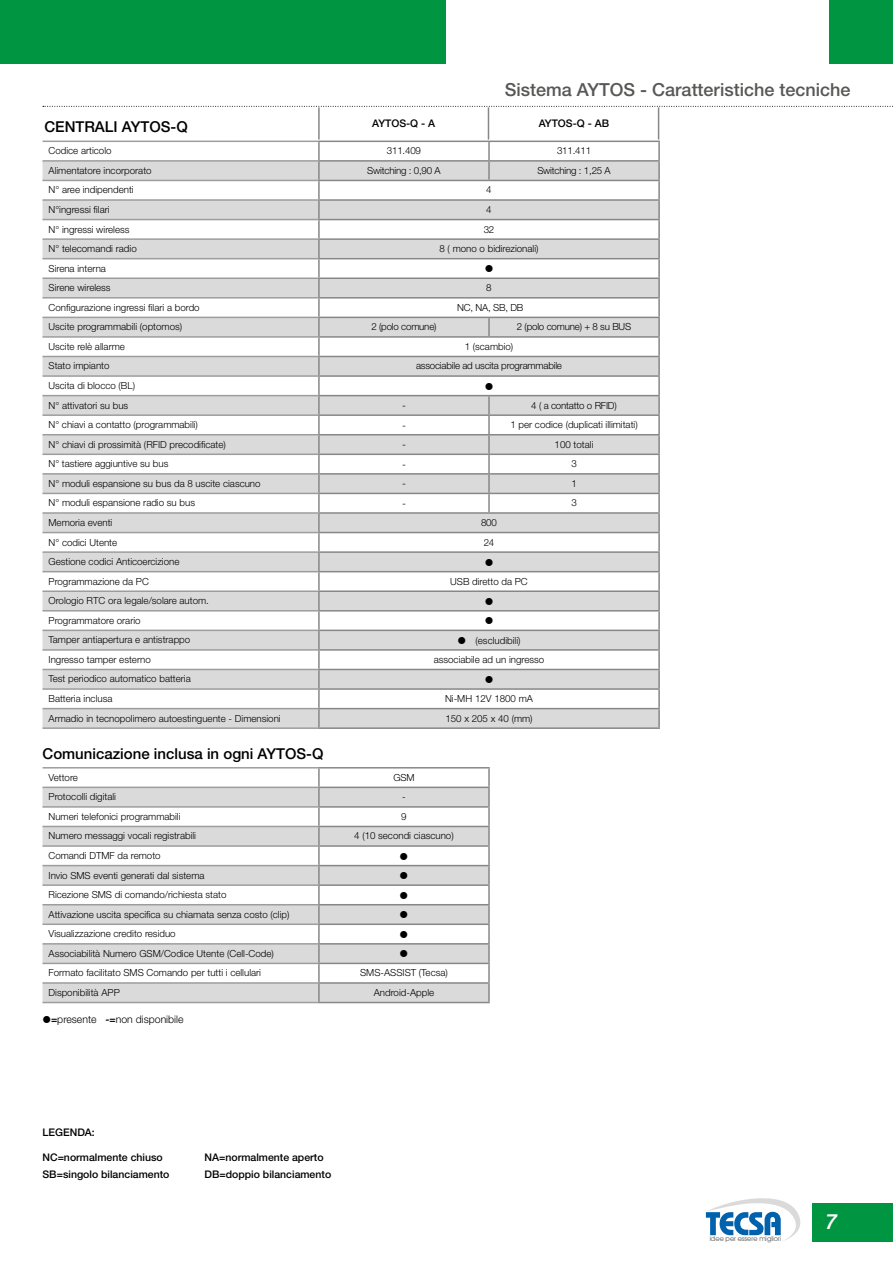
<style>
.page{position:relative;width:893px;height:1263px;background:#fff}
.page>*{position:absolute;margin:0;border:0;box-sizing:border-box;transform-origin:0 0}
.t1{font:italic 500 21px "Helvetica Neue LT Pro";color:#fff}
.t2{font:500 18px "Helvetica Neue LT Pro";color:#575756}
.t3{font:500 15px "Helvetica Neue LT Pro";color:#000}
.t4{font:500 10.5px "Helvetica Neue LT Pro";color:#000}
.t5{font:300 10.5px "Helvetica Neue LT Pro";color:#000}
.t6{font:300 9.75px/19.5px "Helvetica Neue LT Pro";color:#000}
.t7{font:300 9.75px "Helvetica Neue LT Pro";letter-spacing:-.02em;color:#000}
.t8{font:6.9px "Avant Garde IT Cby BT";letter-spacing:.005em;color:#575756}
.s1{font-weight:500}
</style>
<div class="page">
<div style="left:0;top:0;width:446px;height:64px;background:#009641"></div>
<svg style="left:43px;top:106px;width:850px;height:1px"></svg>
<div style="left:812px;top:1203px;width:81px;height:38px;background:#009641"></div>
<svg style="left:706px;top:1198px;width:95px;height:43px"></svg>
<div style="left:829px;top:0;width:64px;height:64px;background:#009641"></div>
<hr style="left:43px;top:727px;width:275px;height:2px;background:#9d9d9c">
<hr style="left:318px;top:727px;width:171px;height:2px;background:#878787">
<hr style="left:489px;top:727px;width:171px;height:2px;background:#878787">
<hr style="left:318px;top:107px;width:2px;height:32px;background:#878787">
<hr style="left:488px;top:107px;width:1px;height:32px;background:#878787">
<hr style="left:658px;top:107px;width:1px;height:32px;background:#878787">
<hr style="left:43px;top:767px;width:275px;height:1px;background:#9d9d9c">
<hr style="left:43px;top:1002px;width:275px;height:1px;background:#9d9d9c">
<hr style="left:318px;top:767px;width:172px;height:1px;background:#878787">
<hr style="left:318px;top:1002px;width:172px;height:1px;background:#878787">
<svg style="left:43px;top:141px;width:617px;height:587px"></svg>
<svg style="left:43px;top:768px;width:447px;height:234px"></svg>
<h2 class="t2" style="left:505px;top:79px;width:347px">Sistema AYTOS - Caratteristiche tecniche</h2>
<h3 class="t3" style="left:44px;top:118px;width:145px">CENTRALI AYTOS-Q</h3>
<p class="t4" style="left:372px;top:117px;width:65px">AYTOS-Q - A</p>
<p class="t4" style="left:539px;top:117px;width:72px">AYTOS-Q - AB</p>
<p class="t6" style="left:49px;top:141px;width:65px">Codice articolo</p>
<p class="t6" style="left:387px;top:141px;width:36px">311.409</p>
<p class="t6" style="left:557px;top:141px;width:36px">311.411</p>
<p class="t6" style="left:49px;top:160px;width:105px">Alimentatore incorporato</p>
<p class="t7" style="left:367px;top:164px;width:75px">Switching : 0,90 A</p>
<p class="t7" style="left:537px;top:164px;width:75px">Switching : 1,25 A</p>
<p class="t6" style="left:49px;top:180px;width:87px">N° aree indipendenti</p>
<p class="t6" style="left:486px;top:180px;width:7px">4</p>
<p class="t6" style="left:49px;top:200px;width:63px">N°ingressi filari</p>
<p class="t6" style="left:486px;top:200px;width:7px">4</p>
<p class="t6" style="left:49px;top:219px;width:83px">N° ingressi wireless</p>
<p class="t6" style="left:484px;top:219px;width:12px">32</p>
<p class="t6" style="left:49px;top:239px;width:90px">N° telecomandi radio</p>
<p class="t6" style="left:439px;top:239px;width:100px">8 ( mono o bidirezionali)</p>
<p class="t6" style="left:49px;top:258px;width:64px">Sirena interna<br>Sirene wireless</p>
<p class="t6" style="left:486px;top:278px;width:7px">8</p>
<p class="t6" style="left:49px;top:297px;width:153px">Configurazione ingressi filari a bordo</p>
<p class="t6" style="left:457px;top:297px;width:68px">NC, NA, SB, DB</p>
<p class="t6" style="left:49px;top:317px;width:135px">Uscite programmabili (optomos)</p>
<p class="t7" style="left:371px;top:321px;width:67px">2 (polo comune)</p>
<p class="t7" style="left:517px;top:321px;width:116px">2 (polo comune) + 8 su BUS</p>
<p class="t6" style="left:49px;top:336px;width:78px">Uscite relè allarme</p>
<p class="t6" style="left:465px;top:336px;width:50px">1 (scambio)</p>
<p class="t6" style="left:49px;top:356px;width:63px">Stato impianto</p>
<p class="t7" style="left:416px;top:360px;width:147px">associabile ad uscita programmabile</p>
<p class="t6" style="left:49px;top:376px;width:88px">Uscita di blocco (BL)<br>N° attivatori su bus</p>
<p class="t5" style="left:402px;top:399px;width:5px">-</p>
<p class="t7" style="left:531px;top:399px;width:87px">4 ( a contatto o RFID)</p>
<p class="t6" style="left:49px;top:415px;width:151px">N° chiavi a contatto (programmabili)</p>
<p class="t5" style="left:402px;top:418px;width:5px">-</p>
<p class="t6" style="left:510px;top:415px;width:129px">1 per codice (duplicati illimitati)</p>
<p class="t6" style="left:49px;top:434px;width:179px">N° chiavi di prossimità (RFID precodificate)</p>
<p class="t5" style="left:402px;top:438px;width:5px">-</p>
<p class="t6" style="left:555px;top:434px;width:40px">100 totali</p>
<p class="t6" style="left:49px;top:454px;width:121px">N° tastiere aggiuntive su bus</p>
<p class="t5" style="left:402px;top:458px;width:5px">-</p>
<p class="t6" style="left:571px;top:454px;width:7px">3</p>
<p class="t6" style="left:49px;top:473px;width:214px">N° moduli espansione su bus da 8 uscite ciascuno</p>
<p class="t5" style="left:402px;top:477px;width:5px">-</p>
<p class="t6" style="left:571px;top:473px;width:7px">1</p>
<p class="t6" style="left:49px;top:493px;width:148px">N° moduli espansione radio su bus</p>
<p class="t5" style="left:402px;top:497px;width:5px">-</p>
<p class="t6" style="left:571px;top:493px;width:7px">3</p>
<p class="t6" style="left:49px;top:512px;width:65px">Memoria eventi</p>
<p class="t6" style="left:481px;top:512px;width:17px">800</p>
<p class="t6" style="left:49px;top:532px;width:70px">N° codici Utente</p>
<p class="t6" style="left:484px;top:532px;width:12px">24</p>
<p class="t6" style="left:49px;top:552px;width:132px">Gestione codici Anticoercizione<br>Programmazione da PC</p>
<p class="t6" style="left:450px;top:571px;width:79px">USB diretto da PC</p>
<p class="t6" style="left:49px;top:591px;width:162px">Orologio RTC ora legale/solare autom.<br>Programmatore orario<br>Tamper antiapertura e antistrappo</p>
<p class="t6" style="left:476px;top:630px;width:46px">(escludibili)</p>
<p class="t6" style="left:49px;top:649px;width:104px">Ingresso tamper esterno</p>
<p class="t6" style="left:434px;top:649px;width:112px">associabile ad un ingresso</p>
<p class="t6" style="left:49px;top:669px;width:144px">Test periodico automatico batteria<br>Batteria inclusa</p>
<p class="t6" style="left:445px;top:688px;width:89px">Ni-MH 12V 1800 mA</p>
<p class="t6" style="left:49px;top:708px;width:234px">Armadio in tecnopolimero autoestinguente - Dimensioni</p>
<p class="t6" style="left:445px;top:708px;width:89px">150 x 205 x 40 (mm)</p>
<h3 class="t3" style="left:43px;top:745px;width:282px">Comunicazione inclusa in ogni AYTOS-Q</h3>
<p class="t6" style="left:49px;top:767px;width:31px">Vettore</p>
<p class="t6" style="left:393px;top:767px;width:23px">GSM</p>
<p class="t6" style="left:49px;top:787px;width:69px">Protocolli digitali</p>
<p class="t6" style="left:402px;top:787px;width:5px">-</p>
<p class="t6" style="left:49px;top:806px;width:134px">Numeri telefonici programmabili</p>
<p class="t6" style="left:401px;top:806px;width:7px">9</p>
<p class="t6" style="left:49px;top:826px;width:149px">Numero messaggi vocali registrabili</p>
<p class="t6" style="left:354px;top:826px;width:101px">4 (10 secondi ciascuno)</p>
<p class="t6" style="left:49px;top:845px;width:242px">Comandi DTMF da remoto<br>Invio SMS eventi generati dal sistema<br>Ricezione SMS di comando/richiesta stato<br>Attivazione uscita specifica su chiamata senza costo (clip)<br>Visualizzazione credito residuo<br>Associabilità Numero GSM/Codice Utente (Cell-Code)<br>Formato facilitato SMS Comando per tutti i cellulari</p>
<p class="t6" style="left:360px;top:963px;width:89px">SMS-ASSIST (Tecsa)</p>
<p class="t6" style="left:49px;top:982px;width:73px">Disponibilità APP</p>
<p class="t6" style="left:374px;top:982px;width:62px">Android-Apple</p>
<p class="t5" style="left:51px;top:1012px;width:134px"><span class="s1">=</span>presente <span class="s1">-=</span>non disponibile</p>
<p class="t4" style="left:43px;top:1126px;width:54px">LEGENDA:</p>
<p class="t4" style="left:43px;top:1151px;width:122px">NC=normalmente chiuso</p>
<p class="t4" style="left:205px;top:1151px;width:121px">NA=normalmente aperto</p>
<p class="t4" style="left:43px;top:1168px;width:128px">SB=singolo bilanciamento</p>
<p class="t4" style="left:205px;top:1168px;width:128px">DB=doppio bilanciamento</p>
<p class="t8" style="left:710px;top:1234px;width:73px">idee per essere migliori</p>
<h1 class="t1" style="left:825px;top:1209px;width:13px">7</h1>
</div>
